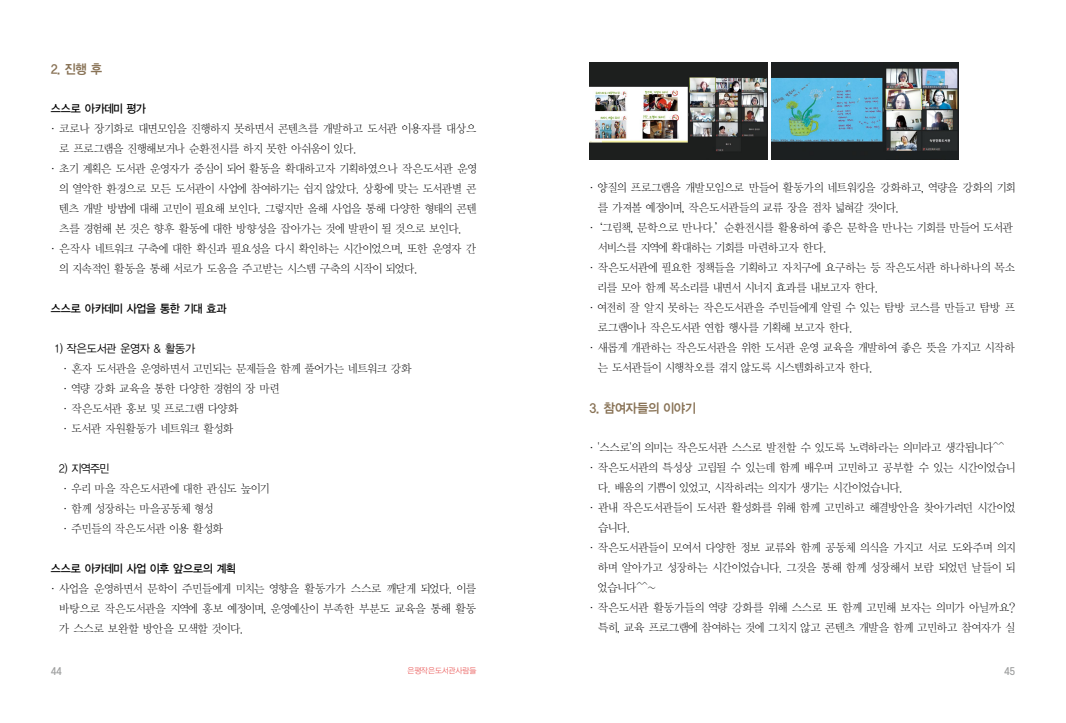
<style>
.page{position:relative;width:1066px;height:723px;background:#fff}
.page>*{position:absolute;margin:0;border:0;box-sizing:border-box;transform-origin:0 0}
.t1{font:13px "YDIYGO340";letter-spacing:-.03em;color:#887255;scale:.95 1}
.t2{font:11.5px/20px "YDIY Mj O310";letter-spacing:-.025em;color:#000;scale:.95 1}
.t3{font:11.5px "YDIY Mj O310";letter-spacing:-.08em;color:#000;scale:.95 1}
.t4{font:11.5px "YDIY Mj O310";letter-spacing:-.045em;color:#000;scale:.95 1}
.t5{font:11.5px "YDIYGO330";letter-spacing:-.02em;color:#000;scale:.95 1}
.t6{font:11.5px "YDIY Mj O310";letter-spacing:-.05em;color:#000;scale:.95 1}
.t7{font:11.5px "YDIYGO320";letter-spacing:-.015em;color:#000;scale:.95 1}
.t8{font:11.5px "YDIYGO320";letter-spacing:-.035em;color:#000;scale:.95 1}
.t9{font:500 10px "S Core Dream 5";color:#9fa0a0;scale:.95 1}
.t10{font:8px "YDIYGO320";letter-spacing:-.01em;color:#ec6867;scale:.95 1}
.s1{font-family:"YDIYGO320"}
</style>
<div class="page">
<img style="left:590px;top:62px;width:177px;height:98px">
<img style="left:772px;top:63px;width:186px;height:97px">
<p class="t1" style="left:51px;top:61px;width:56px">2. 진행 후</p>
<p class="t5" style="left:51px;top:102px;width:101px">스스로 아카데미 평가</p>
<p class="t2" style="left:48px;top:119px;width:453px"><span class="s1">·</span>코로나 장기화로 대면모임을 진행하지 못하면서 콘텐츠를 개발하고 도서관 이용자를 대상으</p>
<p class="t2" style="left:59px;top:139px;width:315px">로 프로그램을 진행해보거나 순환전시를 하지 못한 아쉬움이 있다.</p>
<p class="t2" style="left:48px;top:159px;width:454px"><span class="s1">·</span>초기 계획은 도서관 운영자가 중심이 되어 활동을 확대하고자 기획하였으나 작은도서관 운영</p>
<p class="t2" style="left:59px;top:179px;width:441px">의 열악한 환경으로 모든 도서관이 사업에 참여하기는 쉽지 않았다. 상황에 맞는 도서관별 콘</p>
<p class="t6" style="left:59px;top:202px;width:441px">텐츠 개발 방법에 대해 고민이 필요해 보인다. 그렇지만 올해 사업을 통해 다양한 형태의 콘텐</p>
<p class="t2" style="left:59px;top:219px;width:426px">츠를 경험해 본 것은 향후 활동에 대한 방향성을 잡아가는 것에 발판이 될 것으로 보인다.</p>
<p class="t2" style="left:48px;top:239px;width:453px"><span class="s1">·</span>은작사 네트워크 구축에 대한 확신과 필요성을 다시 확인하는 시간이었으며, 또한 운영자 간</p>
<p class="t2" style="left:59px;top:259px;width:379px">의 지속적인 활동을 통해 서로가 도움을 주고받는 시스템 구축의 시작이 되었다.</p>
<p class="t5" style="left:51px;top:302px;width:186px">스스로 아카데미 사업을 통한 기대 효과</p>
<p class="t7" style="left:54px;top:342px;width:150px">1) 작은도서관 운영자 &amp; 활동가</p>
<p class="t2" style="left:60px;top:359px;width:372px"><span class="s1">·</span> 혼자 도서관을 운영하면서 고민되는 문제들을 함께 풀어가는 네트워크 강화 <span class="s1">·</span> 역량 강화 교육을 통한 다양한 경험의 장 마련<br><span class="s1">·</span> 작은도서관 홍보 및 프로그램 다양화<br><span class="s1">·</span> 도서관 자원활동가 네트워크 활성화</p>
<p class="t8" style="left:59px;top:462px;width:55px">2) 지역주민</p>
<p class="t2" style="left:60px;top:479px;width:223px"><span class="s1">·</span> 우리 마을 작은도서관에 대한 관심도 높이기 <span class="s1">·</span> 함께 성장하는 마을공동체 형성<br><span class="s1">·</span> 주민들의 작은도서관 이용 활성화</p>
<p class="t5" style="left:51px;top:562px;width:196px">스스로 아카데미 사업 이후 앞으로의 계획</p>
<p class="t2" style="left:59px;top:579px;width:441px;text-align:justify;text-indent:-11px"><span class="s1">·</span>사업을 운영하면서 문학이 주민들에게 미치는 영향을 활동가가 스스로 깨닫게 되었다. 이를 바탕으로 작은도서관을 지역에 홍보 예정이며, 운영예산이 부족한 부분도 교육을 통해 활동 가 스스로 보완할 방안을 모색할 것이다.</p>
<p class="t2" style="left:586px;top:178px;width:454px"><span class="s1">·</span>양질의 프로그램을 개발모임으로 만들어 활동가의 네트워킹을 강화하고, 역량을 강화의 기회</p>
<p class="t3" style="left:598px;top:201px;width:319px">를 가져볼 예정이며, 작은도서관들의 교류 장을 점차 넓혀갈 것이다.</p>
<p class="t2" style="left:586px;top:218px;width:451px"><span class="s1">·</span>‘그림책, 문학으로 만나다.’순환전시를 활용하여 좋은 문학을 만나는 기회를 만들어 도서관</p>
<p class="t4" style="left:598px;top:241px;width:243px">서비스를 지역에 확대하는 기회를 마련하고자 한다.</p>
<p class="t2" style="left:586px;top:258px;width:453px"><span class="s1">·</span>작은도서관에 필요한 정책들을 기획하고 자치구에 요구하는 등 작은도서관 하나하나의 목소</p>
<p class="t4" style="left:597px;top:281px;width:298px">리를 모아 함께 목소리를 내면서 시너지 효과를 내보고자 한다.</p>
<p class="t2" style="left:586px;top:298px;width:453px"><span class="s1">·</span>여전히 잘 알지 못하는 작은도서관을 주민들에게 알릴 수 있는 탐방 코스를 만들고 탐방 프</p>
<p class="t2" style="left:598px;top:318px;width:270px">로그램이나 작은도서관 연합 행사를 기획해 보고자 한다.</p>
<p class="t2" style="left:586px;top:338px;width:453px"><span class="s1">·</span>새롭게 개관하는 작은도서관을 위한 도서관 운영 교육을 개발하여 좋은 뜻을 가지고 시작하</p>
<p class="t2" style="left:598px;top:358px;width:291px">는 도서관들이 시행착오를 겪지 않도록 시스템화하고자 한다.</p>
<p class="t1" style="left:589px;top:400px;width:114px">3. 참여자들의 이야기</p>
<p class="t2" style="left:586px;top:438px;width:441px"><span class="s1">·</span> '스스로'의 의미는 작은도서관 스스로 발전할 수 있도록 노력하라는 의미라고 생각됩니다^^</p>
<p class="t2" style="left:586px;top:458px;width:454px"><span class="s1">·</span>작은도서관의 특성상 고립될 수 있는데 함께 배우며 고민하고 공부할 수 있는 시간이었습니</p>
<p class="t3" style="left:598px;top:481px;width:323px">다. 배움의 기쁨이 있었고, 시작하려는 의지가 생기는 시간이었습니다.</p>
<p class="t2" style="left:586px;top:498px;width:453px"><span class="s1">·</span>관내 작은도서관들이 도서관 활성화를 위해 함께 고민하고 해결방안을 찾아가려던 시간이었</p>
<p class="t2" style="left:598px;top:518px;width:36px">습니다.</p>
<p class="t2" style="left:586px;top:538px;width:454px"><span class="s1">·</span>작은도서관들이 모여서 다양한 정보 교류와 함께 공동체 의식을 가지고 서로 도와주며 의지</p>
<p class="t2" style="left:598px;top:558px;width:441px">하며 알아가고 성장하는 시간이었습니다. 그것을 통해 함께 성장해서 보람 되었던 날들이 되</p>
<p class="t2" style="left:597px;top:578px;width:63px">었습니다^^~</p>
<p class="t2" style="left:586px;top:598px;width:453px"><span class="s1">·</span>작은도서관 활동가들의 역량 강화를 위해 스스로 또 함께 고민해 보자는 의미가 아닐까요?</p>
<p class="t2" style="left:598px;top:618px;width:441px">특히, 교육 프로그램에 참여하는 것에 그치지 않고 콘텐츠 개발을 함께 고민하고 참여자가 실</p>
<p class="t10" style="left:408px;top:666px;width:74px">은평작은도서관사람들</p>
<p class="t9" style="left:51px;top:664px;width:13px">44</p>
<p class="t9" style="left:1004px;top:664px;width:13px">45</p>
</div>
